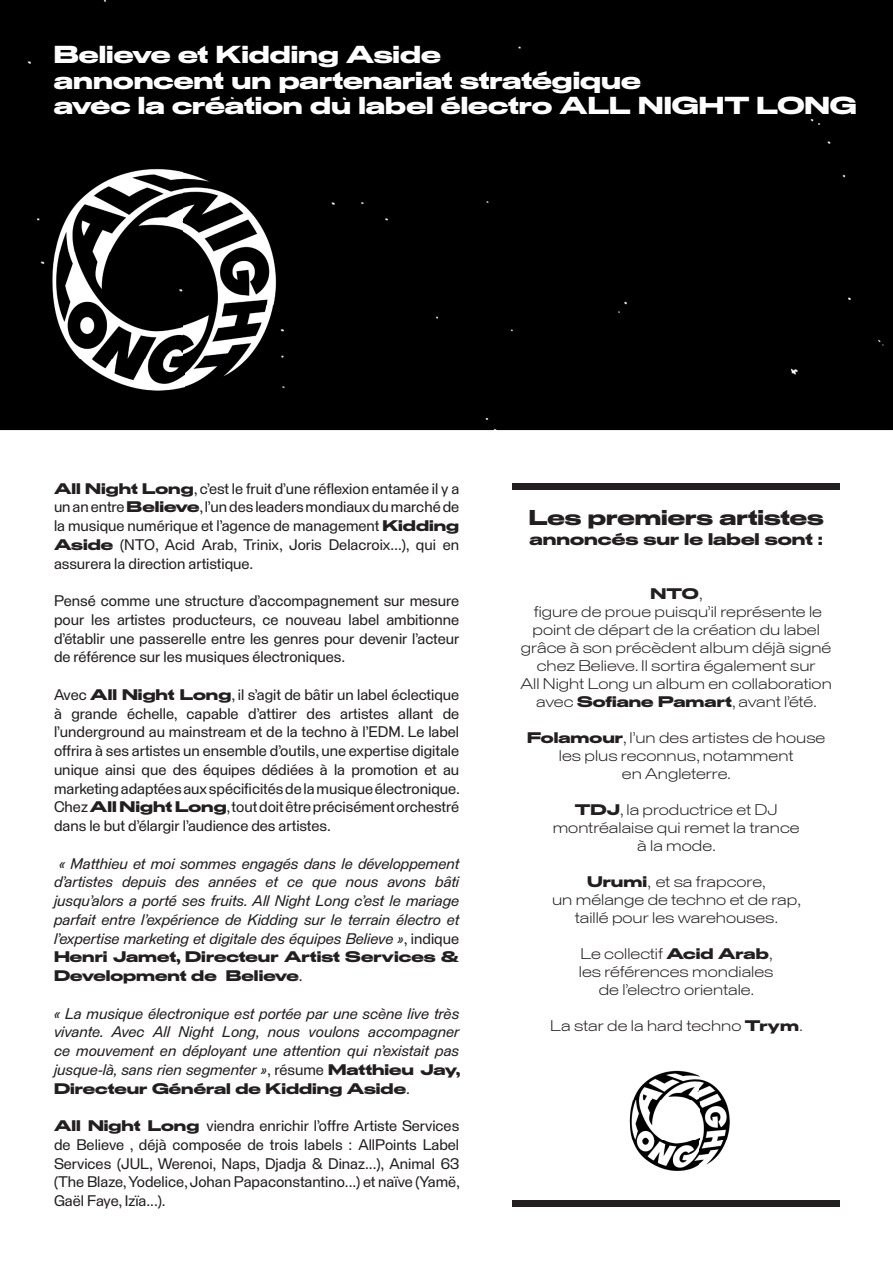
<style>
.page{position:relative;width:893px;height:1263px;background:#fff}
.page>*{position:absolute;margin:0;border:0;box-sizing:border-box;transform-origin:0 0}
.t1{font:700 24px/25.5px "Staff X Wide";color:#fff}
.t2{font:700 21px "Staff X Wide";color:#231f20}
.t3{font:700 16.5px "Staff X Wide";color:#231f20}
.t4{font:15px/18.8px "Staff";color:#231f20;text-align:justify}
.t5{font:300 15px/18px "Staff Wide";color:#231f20;text-align:center}
.t6{font:italic 15px/18.8px "Staff";color:#231f20;text-align:center}
.t7{font:700 15px/18.8px "Staff X Wide";color:#231f20}
.s1{font-family:"Staff X Wide";font-weight:700}
.s2{font-style:normal}
.s3{font-family:"Staff";font-weight:400}
.s4{font-family:"Staff X Wide";font-weight:700;font-style:normal}
.s5{font-family:"Staff Wide";font-weight:300}
</style>
<div class="page">
<div style="left:0;top:0;width:893px;height:430px;background:#000001"></div>
<img style="left:32px;top:146px;width:253px;height:267px">
<img style="left:629px;top:1070px;width:101px;height:101px">
<div style="left:512px;top:1201px;width:328px;height:6px;background:#231f20"></div>
<div style="left:512px;top:484px;width:328px;height:6px;background:#231f20"></div>
<h1 class="t1" style="left:54px;top:42px;width:805px">Believe et Kidding Aside<br>annoncent un partenariat stratégique<br>avec la création du label électro ALL NIGHT LONG</h1>
<p class="t4" style="left:54px;top:479px;width:407px"><span class="s1">All Night Long</span>, c’est le fruit d’une réflexion entamée il y a un an entre <span class="s1">Believe</span>, l’un des leaders mondiaux du marché de la musique numérique et l’agence de management <span class="s1">Kidding Aside</span> (NTO, Acid Arab, Trinix, Joris Delacroix…), qui en assurera la direction artistique.</p>
<p class="t4" style="left:54px;top:591px;width:407px">Pensé comme une structure d’accompagnement sur mesure pour les artistes producteurs, ce nouveau label ambitionne d’établir une passerelle entre les genres pour devenir l’acteur de référence sur les musiques électroniques.</p>
<p class="t4" style="left:54px;top:685px;width:407px">Avec <span class="s1">All Night Long</span>, il s’agit de bâtir un label éclectique à grande échelle, capable d’attirer des artistes allant de l’underground au mainstream et de la techno à l’EDM. Le label offrira à ses artistes un ensemble d’outils, une expertise digitale unique ainsi que des équipes dédiées à la promotion et au marketing adaptées aux spécificités de la musique électronique.<br>Chez <span class="s1">All Night Long</span>, tout doit être précisément orchestré dans le but d’élargir l’audience des artistes.</p>
<p class="t6" style="left:54px;top:854px;width:407px">« Matthieu et moi sommes engagés dans le développement d’artistes depuis des années et ce que nous avons bâti jusqu’alors a porté ses fruits. All Night Long c’est le mariage parfait entre l’expérience de Kidding sur le terrain électro et l’expertise marketing et digitale des équipes Believe »<span class="s2">, indique</span></p>
<p class="t7" style="left:54px;top:947px;width:407px">Henri Jamet, Directeur Artist Services &amp;<br>Development de Believe<span class="s3">.</span></p>
<p class="t6" style="left:54px;top:1004px;width:408px;text-align:justify">« La musique électronique est portée par une scène live très vivante. Avec All Night Long, nous voulons accompagner ce mouvement en déployant une attention qui n’existait pas jusque-là, sans rien segmenter »<span class="s2">, résume</span> <span class="s4">Matthieu Jay,</span></p>
<p class="t7" style="left:54px;top:1079px;width:357px">Directeur Général de Kidding Aside<span class="s3">.</span></p>
<p class="t4" style="left:54px;top:1116px;width:407px"><span class="s1">All Night Long</span> viendra enrichir l’offre Artiste Services de Believe , déjà composée de trois labels : AllPoints Label Services (JUL, Werenoi, Naps, Djadja &amp; Dinaz...), Animal 63 (The Blaze, Yodelice, Johan Papaconstantino...) et naïve (Yamë, Gaël Faye, Izïa...).</p>
<h2 class="t2" style="left:529px;top:504px;width:296px">Les premiers artistes</h2>
<p class="t3" style="left:529px;top:529px;width:295px">annoncés sur le label sont :</p>
<p class="t7" style="left:650px;top:584px;width:54px">NTO<span class="s5">,</span></p>
<p class="t5" style="left:521px;top:603px;width:313px">figure de proue puisqu’il représente le point de départ de la création du label grâce à son précèdent album déjà signé chez Believe. Il sortira également sur<br>All Night Long un album en collaboration avec <span class="s1">Sofiane Pamart</span>, avant l’été.</p>
<p class="t5" style="left:527px;top:729px;width:300px"><span class="s1">Folamour</span>, l’un des artistes de house les plus reconnus, notamment<br>en Angleterre.</p>
<p class="t5" style="left:553px;top:801px;width:248px"><span class="s1">TDJ</span>, la productrice et DJ montréalaise qui remet la trance à la mode.</p>
<p class="t5" style="left:552px;top:873px;width:250px"><span class="s1">Urumi</span>, et sa frapcore,<br>un mélange de techno et de rap, taillé pour les warehouses.</p>
<p class="t5" style="left:579px;top:945px;width:196px">Le collectif <span class="s1">Acid Arab</span>, les références mondiales de l’electro orientale.</p>
<p class="t5" style="left:550px;top:1017px;width:254px">La star de la hard techno <span class="s1">Trym</span>.</p>
</div>
